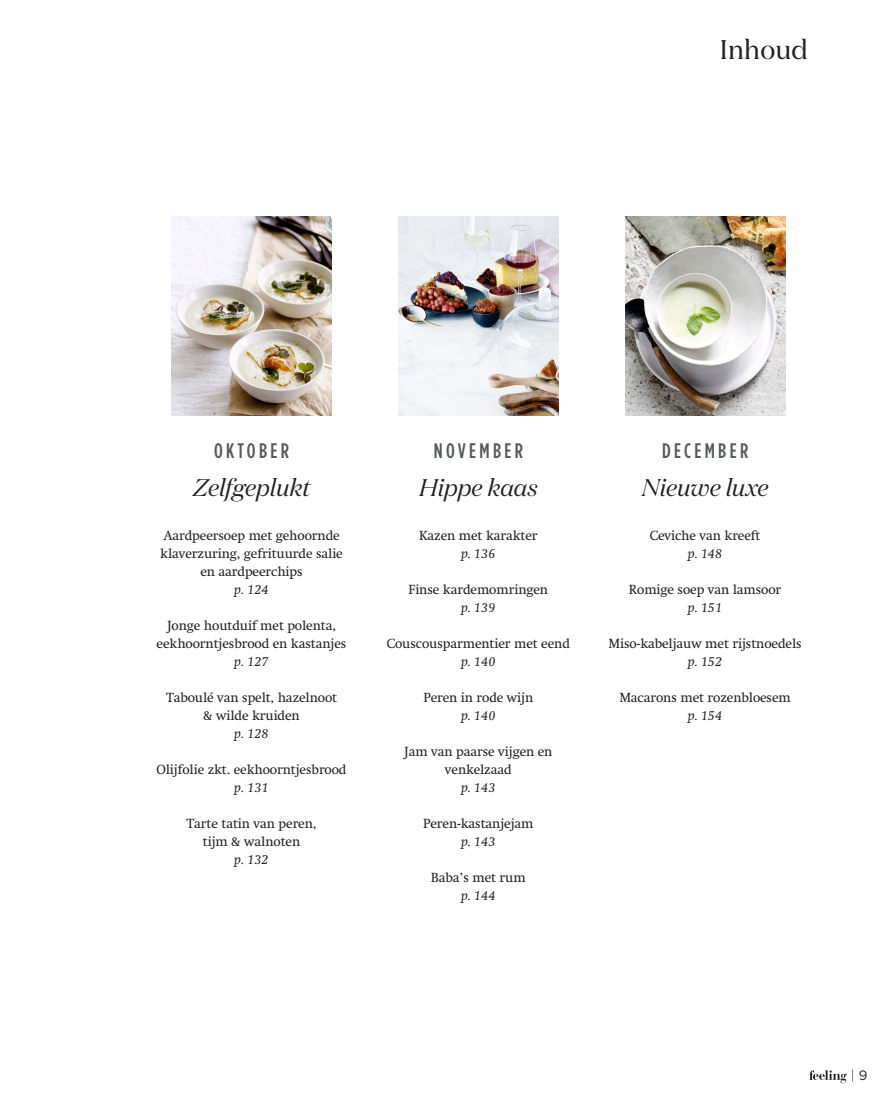
<style>
.page{position:relative;width:893px;height:1106px;background:#fff}
.page>*{position:absolute;margin:0;border:0;box-sizing:border-box;transform-origin:0 0}
.RecipeHeader{font:27px "Domaine Display";letter-spacing:.01em;color:#231f20}
.Intro_Domaine_cursie{font:italic 24px "Domaine Display";color:#231f20}
.Text{font:500 21px "Gotham Condensed";letter-spacing:.16em;color:#57585a}
.Text-2{font:13.5px/18px "Swift LT Pro";letter-spacing:-.01em;color:#231f20;text-align:center}
.Text-3{font:italic 13.5px "Swift LT Pro";letter-spacing:-.01em;color:#231f20}
.t1{font:300 13.5px "Gotham";color:#231f20}
.s1{font-style:italic}
.s2{font-weight:400}
</style>
<div class="page">
<svg style="left:809px;top:1070px;width:38px;height:13px"></svg>
<img style="left:172px;top:216px;width:159px;height:200px">
<img style="left:398px;top:216px;width:160px;height:200px">
<img style="left:625px;top:216px;width:160px;height:200px">
<p class="RecipeHeader" style="left:720px;top:33px;width:90px">Inhoud</p>
<p class="Text" style="left:214px;top:438px;width:76px">OKTOBER</p>
<p class="Intro_Domaine_cursie" style="left:193px;top:472px;width:119px">Zelfgeplukt</p>
<p class="Text-2" style="left:163px;top:526px;width:178px">Aardpeersoep met gehoornde</p>
<p class="Text-2" style="left:160px;top:544px;width:184px">klaverzuring, gefrituurde salie</p>
<p class="Text-2" style="left:200px;top:562px;width:104px">en aardpeerchips</p>
<p class="Text-3" style="left:234px;top:581px;width:36px">p. 124</p>
<p class="Text-2" style="left:167px;top:616px;width:170px">Jonge houtduif met polenta,</p>
<p class="Text-2" style="left:157px;top:634px;width:191px">eekhoorntjesbrood en kastanjes</p>
<p class="Text-3" style="left:234px;top:653px;width:36px">p. 127</p>
<p class="Text-2" style="left:166px;top:688px;width:173px">Taboulé van spelt, hazelnoot</p>
<p class="Text-2" style="left:203px;top:706px;width:98px">&amp; wilde kruiden</p>
<p class="Text-3" style="left:234px;top:725px;width:36px">p. 128</p>
<p class="Text-2" style="left:157px;top:760px;width:192px">Olijfolie zkt. eekhoorntjesbrood <span class="s1">p. 131</span></p>
<p class="Text-2" style="left:187px;top:814px;width:131px">Tarte tatin van peren, tijm &amp; walnoten</p>
<p class="Text-3" style="left:234px;top:851px;width:36px">p. 132</p>
<p class="Text" style="left:434px;top:438px;width:91px">NOVEMBER</p>
<p class="Intro_Domaine_cursie" style="left:419px;top:472px;width:120px">Hippe kaas</p>
<p class="Text-2" style="left:419px;top:526px;width:120px">Kazen met karakter</p>
<p class="Text-3" style="left:461px;top:545px;width:36px">p. 136</p>
<p class="Text-2" style="left:408px;top:580px;width:141px">Finse kardemomringen</p>
<p class="Text-3" style="left:461px;top:599px;width:36px">p. 139</p>
<p class="Text-2" style="left:387px;top:634px;width:185px">Couscousparmentier met eend</p>
<p class="Text-3" style="left:461px;top:653px;width:36px">p. 140</p>
<p class="Text-2" style="left:423px;top:688px;width:111px">Peren in rode wijn</p>
<p class="Text-3" style="left:461px;top:707px;width:36px">p. 140</p>
<p class="Text-2" style="left:404px;top:742px;width:150px">Jam van paarse vijgen en</p>
<p class="Text-2" style="left:445px;top:760px;width:68px">venkelzaad</p>
<p class="Text-3" style="left:461px;top:779px;width:36px">p. 143</p>
<p class="Text-2" style="left:423px;top:814px;width:112px">Peren-kastanjejam</p>
<p class="Text-3" style="left:461px;top:833px;width:36px">p. 143</p>
<p class="Text-2" style="left:431px;top:868px;width:96px">Baba’s met rum</p>
<p class="Text-3" style="left:461px;top:887px;width:36px">p. 144</p>
<p class="Text" style="left:662px;top:438px;width:88px">DECEMBER</p>
<p class="Intro_Domaine_cursie" style="left:642px;top:472px;width:128px">Nieuwe luxe</p>
<p class="Text-2" style="left:650px;top:526px;width:112px">Ceviche van kreeft</p>
<p class="Text-3" style="left:688px;top:545px;width:36px">p. 148</p>
<p class="Text-2" style="left:629px;top:580px;width:154px">Romige soep van lamsoor</p>
<p class="Text-3" style="left:688px;top:599px;width:36px">p. 151</p>
<p class="Text-2" style="left:609px;top:634px;width:195px">Miso-kabeljauw met rijstnoedels <span class="s1">p. 152</span></p>
<p class="Text-2" style="left:619px;top:688px;width:173px">Macarons met rozenbloesem</p>
<p class="Text-3" style="left:688px;top:707px;width:36px">p. 154</p>
<p class="t1" style="left:851px;top:1067px;width:18px">| <span class="s2">9</span></p>
</div>
